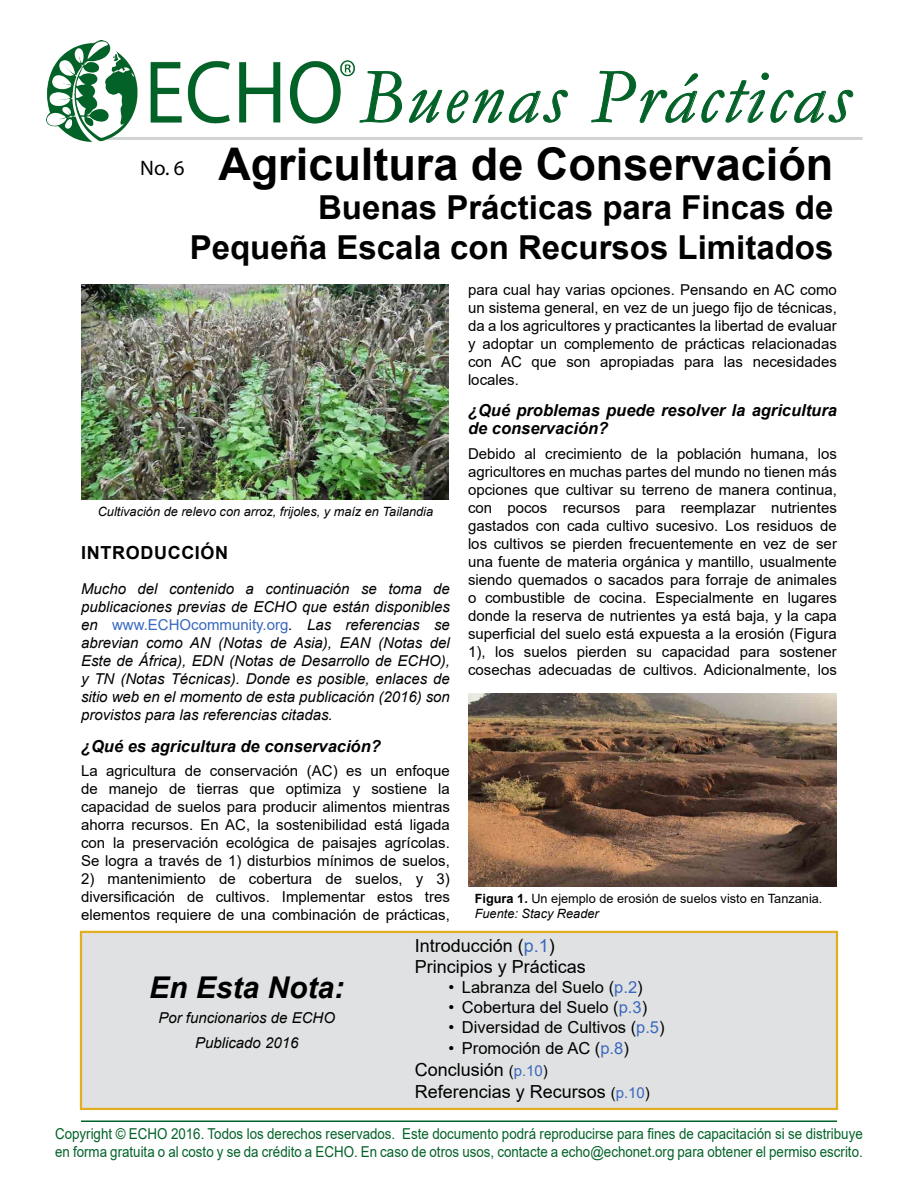
<style>
.page{position:relative;width:918px;height:1188px;background:#fff}
.page>*{position:absolute;margin:0;border:0;box-sizing:border-box;transform-origin:0 0}
.t1{font:italic 78px "Garamond";letter-spacing:.045em;color:#036228}
.t2{font:700 45px "Arial";color:#000}
.t3{font:700 33px/39.6px "Arial";color:#000;text-align:right}
.t4{font:italic 700 30px "Arial";color:#000}
.t5{font:21px "Myriad Pro";color:#000}
.t6{font:18px "Arial";color:#000}
.Heading_3{font:700 18px "Arial";letter-spacing:.035em;color:#000}
.t7{font:16.5px "Arial";color:#000}
.Sub-sections{font:italic 700 16.5px/18px "Arial";color:#000}
.Body_Text_1{font:15px/18px "Arial";color:#000;text-align:justify}
.Chapter_Intro{font:italic 15px/18px "Arial";color:#000;text-align:justify}
.t8{font:15px/18px "Arial";color:#036228;scale:.89 1}
.Figure{font:12.75px/15.3px "Arial";color:#000}
.Figure-2{font:italic 12.75px "Arial";color:#000}
.s1{font-style:normal;color:#3a68be}
.s2{font-weight:700}
.s3{font-style:italic}
.s4{color:#3a68be}
.s5{font-size:15px}
.s6{font-size:15px;color:#3a68be}
</style>
<div class="page">
<hr style="left:81px;top:1120px;width:756px;height:2px;background:#036228">
<svg style="left:359px;top:71px;width:43px;height:52px"></svg>
<svg style="left:409px;top:89px;width:159px;height:35px"></svg>
<svg style="left:591px;top:71px;width:263px;height:52px"></svg>
<div style="left:107px;top:137px;width:756px;height:3px;border:2px solid #d1d3d4"></div>
<div style="left:80px;top:931px;width:758px;height:179px;background:#e0e1e2;border:2px solid #e0ae22"></div>
<img style="left:81px;top:284px;width:368px;height:216px">
<img style="left:47px;top:41px;width:310px;height:102px">
<img style="left:468px;top:693px;width:368px;height:193px">
<p class="t1" style="left:359px;top:44px;width:492px">Buenas Prácticas</p>
<p class="t5" style="left:140px;top:155px;width:46px">No. 6</p>
<p class="t2" style="left:218px;top:132px;width:617px">Agricultura de Conservación</p>
<p class="t3" style="left:190px;top:188px;width:645px">Buenas Prácticas para Fincas de<br>Pequeña Escala con Recursos Limitados</p>
<p class="Figure-2" style="left:98px;top:504px;width:337px">Cultivación de relevo con arroz, frijoles, y maíz en Tailandia</p>
<p class="Heading_3" style="left:81px;top:540px;width:148px">INTRODUCCIÓN</p>
<p class="Chapter_Intro" style="left:81px;top:580px;width:371px">Mucho del contenido a continuación se toma de publicaciones previas de ECHO que están disponibles en <span class="s1">www.ECHOcommunity.org</span>. Las referencias se abrevian como AN (Notas de Asia), EAN (Notas del Este de África), EDN (Notas de Desarrollo de ECHO), y TN (Notas Técnicas). Donde es posible, enlaces de sitio web en el momento de esta publicación (2016) son provistos para las referencias citadas.</p>
<p class="Sub-sections" style="left:81px;top:737px;width:301px">¿Qué es agricultura de conservación?</p>
<p class="Body_Text_1" style="left:81px;top:762px;width:370px">La agricultura de conservación (AC) es un enfoque de manejo de tierras que optimiza y sostiene la capacidad de suelos para producir alimentos mientras ahorra recursos. En AC, la sostenibilidad está ligada con la preservación ecológica de paisajes agrícolas.<br>Se logra a través de 1) disturbios mínimos de suelos,</p>
<p class="Body_Text_1" style="left:81px;top:870px;width:370px">2) mantenimiento de cobertura de suelos, y 3) diversificación de cultivos. Implementar estos tres elementos requiere de una combinación de prácticas,</p>
<p class="Body_Text_1" style="left:468px;top:281px;width:370px">para cual hay varias opciones. Pensando en AC como un sistema general, en vez de un juego fijo de técnicas, da a los agricultores y practicantes la libertad de evaluar y adoptar un complemento de prácticas relacionadas con AC que son apropiadas para las necesidades locales.</p>
<p class="Sub-sections" style="left:468px;top:402px;width:371px">¿Qué problemas puede resolver la agricultura de conservación?</p>
<p class="Body_Text_1" style="left:468px;top:445px;width:370px">Debido al crecimiento de la población humana, los agricultores en muchas partes del mundo no tienen más opciones que cultivar su terreno de manera continua, con pocos recursos para reemplazar nutrientes gastados con cada cultivo sucesivo. Los residuos de los cultivos se pierden frecuentemente en vez de ser una fuente de materia orgánica y mantillo, usualmente siendo quemados o sacados para forraje de animales o combustible de cocina. Especialmente en lugares donde la reserva de nutrientes ya está baja, y la capa superficial del suelo está expuesta a la erosión (Figura 1), los suelos pierden su capacidad para sostener cosechas adecuadas de cultivos. Adicionalmente, los</p>
<p class="Figure" style="left:475px;top:890px;width:349px"><span class="s2">Figura 1.</span> Un ejemplo de erosión de suelos visto en Tanzania.<br><span class="s3">Fuente: Stacy Reader</span></p>
<p class="t4" style="left:149px;top:968px;width:197px">En Esta Nota:</p>
<p class="Chapter_Intro" style="left:158px;top:1009px;width:178px">Por funcionarios de ECHO</p>
<p class="Chapter_Intro" style="left:195px;top:1034px;width:105px">Publicado 2016</p>
<p class="t6" style="left:415px;top:933px;width:142px">Introducción (<span class="s4">p.1</span>)</p>
<p class="t6" style="left:415px;top:955px;width:173px">Principios y Prácticas</p>
<p class="t7" style="left:448px;top:976px;width:196px">• Labranza del Suelo (<span class="s4">p.2</span>)</p>
<p class="t7" style="left:448px;top:996px;width:200px">• Cobertura del Suelo (<span class="s4">p.3</span>)</p>
<p class="t7" style="left:448px;top:1016px;width:218px">• Diversidad de Cultivos (<span class="s4">p.5</span>)</p>
<p class="t7" style="left:448px;top:1037px;width:182px">• Promoción de AC (<span class="s4">p.8</span>)</p>
<p class="t6" style="left:415px;top:1057px;width:135px">Conclusión <span class="s5">(</span><span class="s6">p.10</span><span class="s5">)</span></p>
<p class="t6" style="left:415px;top:1079px;width:237px">Referencias y Recursos <span class="s5">(</span><span class="s6">p.10</span><span class="s5">)</span></p>
<p class="t8" style="left:55px;top:1125px;width:909px">Copyright © ECHO 2016. Todos los derechos reservados. Este documento podrá reproducirse para fines de capacitación si se distribuye en forma gratuita o al costo y se da crédito a ECHO. En caso de otros usos, contacte a echo@echonet.org para obtener el permiso escrito.</p>
</div>
